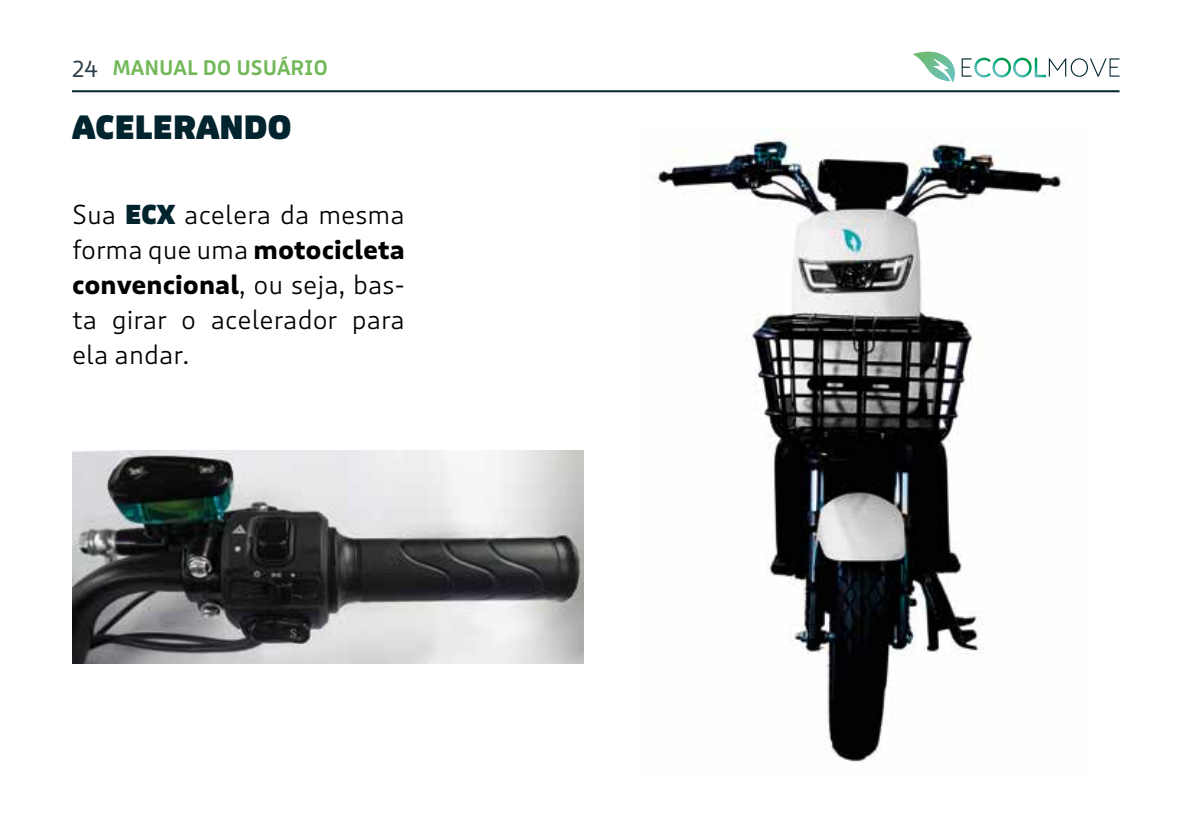
<style>
.page{position:relative;width:1191px;height:840px;background:#fff}
.page>*{position:absolute;margin:0;border:0;box-sizing:border-box;transform-origin:0 0}
.t1{font:900 32px "Puffin Display";color:#02242f}
.t2{font:300 26px/35px "Puffin";color:#000;text-align:justify}
.t3{font:600 20px "Puffin";color:#71b857}
.s1{font-family:"Puffin Display";font-weight:400;font-size:22px;color:#2b3e4a}
.s2{font-weight:900;color:#02242f}
.s3{font-weight:700}
</style>
<div class="page">
<hr style="left:72px;top:90px;width:1047px;height:2px;background:#02242f">
<svg style="left:913px;top:52px;width:206px;height:30px"></svg>
<img style="left:652px;top:137px;width:410px;height:625px">
<img style="left:72px;top:450px;width:511px;height:213px">
<p class="t3" style="left:72px;top:56px;width:258px"><span class="s1">24</span> MANUAL DO USUÁRIO</p>
<p class="t1" style="left:72px;top:108px;width:221px">ACELERANDO</p>
<p class="t2" style="left:72px;top:197px;width:334px">Sua <span class="s2">ECX</span> acelera da mesma forma que uma <span class="s3">motocicleta convencional</span>, ou seja, bas&shy;ta girar o acelerador para ela andar.</p>
</div>
